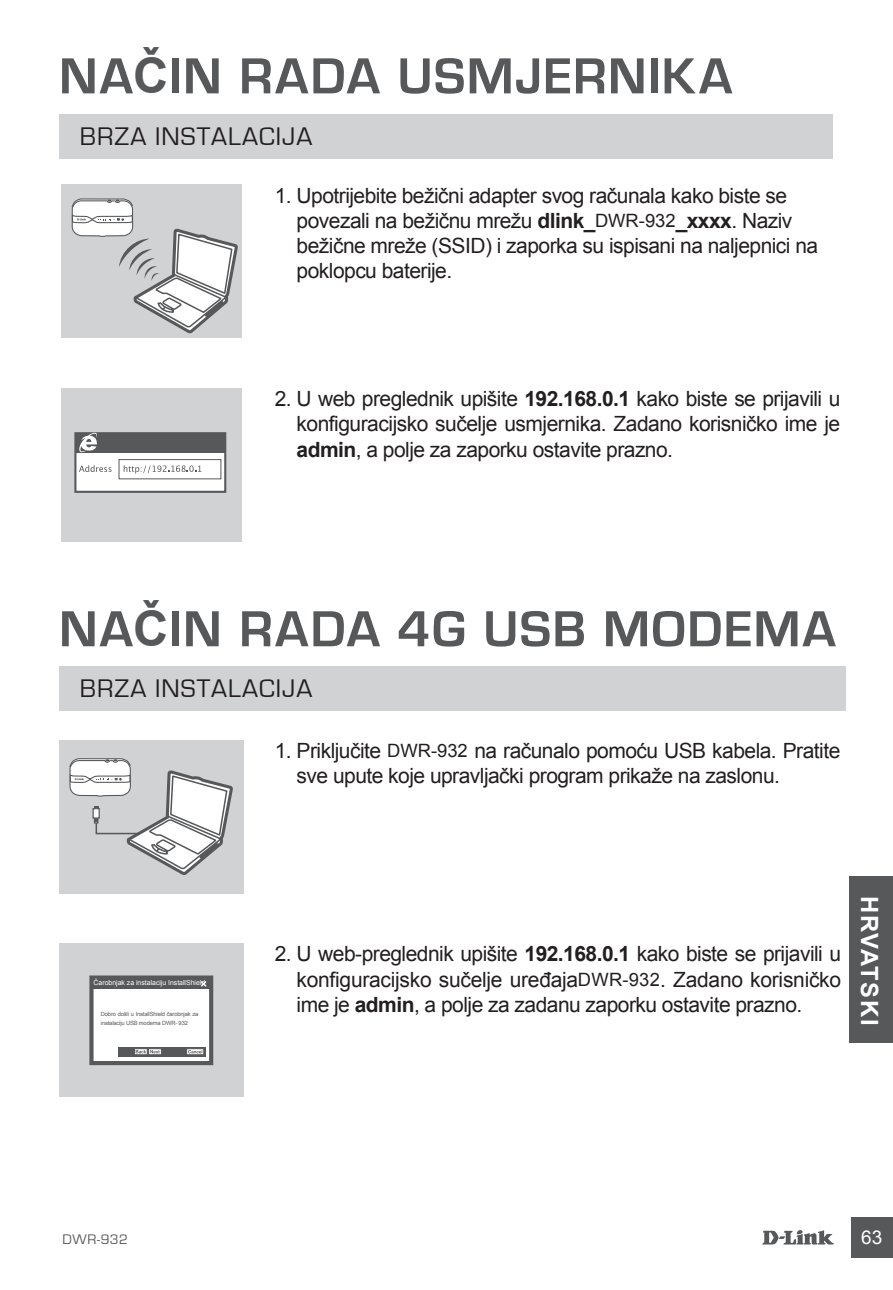
<style>
.page{position:relative;width:893px;height:1290px;background:#fff}
.page>*{position:absolute;margin:0;border:0;box-sizing:border-box;transform-origin:0 0}
.Heading{font:700 52.5px "Eurostile";letter-spacing:.025em;color:#57585a}
.Subheading{font:26.25px "Eurostile";letter-spacing:.04em;color:#231f20}
.t1{font:700 23.8px "Arial";letter-spacing:.06em;color:#fff}
.Installation_Steps{font:21px/25.2px "Arial";letter-spacing:-.025em;color:#231f20}
.t2{font:18.9px "Arial";color:#fff}
.t3{font:14.35px "Eurostile";letter-spacing:.035em;color:#57585a}
.t4{font:7px "Arial";letter-spacing:-.005em;color:#fff}
.t5{font:5.6px/9.1px "Arial";letter-spacing:-.025em;color:#57585a}
.s1{font-family:"Arial";font-size:49px}
.s2{font-weight:700}
.s3{font-size:18.2px}
</style>
<div class="page">
<svg style="left:762px;top:1230px;width:72px;height:14px"></svg>
<div style="left:851px;top:1217px;width:42px;height:41px;background:#57585a"></div>
<div style="left:849px;top:875px;width:44px;height:167px;background:#57585a"></div>
<div style="left:59px;top:115px;width:774px;height:44px;background:#d1d2d4"></div>
<div style="left:59px;top:666px;width:787px;height:45px;background:#d1d2d4"></div>
<div style="left:59px;top:943px;width:184px;height:154px;background:#d1d2d4"></div>
<div style="left:89px;top:975px;width:124px;height:90px;background:#fff;border:4px solid #57585a"></div>
<div style="left:118px;top:1047px;width:87px;height:9px;background:#57585a"></div>
<div style="left:93px;top:979px;width:117px;height:10px;background:#57585a"></div>
<svg style="left:201px;top:981px;width:6px;height:6px"></svg>
<svg style="left:149px;top:1049px;width:12px;height:6px"></svg>
<svg style="left:135px;top:1049px;width:12px;height:6px"></svg>
<svg style="left:136px;top:1050px;width:24px;height:3px"></svg>
<svg style="left:187px;top:1049px;width:17px;height:6px"></svg>
<svg style="left:188px;top:1050px;width:14px;height:3px"></svg>
<div style="left:59px;top:740px;width:184px;height:153px;background:#d1d2d4"></div>
<div style="left:61px;top:185px;width:181px;height:153px;background:#d1d2d4"></div>
<div style="left:61px;top:388px;width:181px;height:153px;background:#d1d2d4"></div>
<div style="left:74px;top:432px;width:152px;height:61px;background:#fff;border:2px solid #57585a"></div>
<div style="left:75px;top:433px;width:150px;height:20px;background:#57585a"></div>
<div style="left:119px;top:459px;width:102px;height:20px;border:1px solid #57585a"></div>
<svg style="left:79px;top:465px;width:33px;height:7px"></svg>
<svg style="left:124px;top:465px;width:77px;height:8px"></svg>
<svg style="left:79px;top:432px;width:19px;height:21px"></svg>
<svg style="left:71px;top:198px;width:167px;height:136px"></svg>
<svg style="left:69px;top:758px;width:165px;height:136px"></svg>
<p class="Heading" style="left:59px;top:47px;width:675px">NA<span class="s1">Č</span>IN RADA USMJERNIKA</p>
<p class="Subheading" style="left:80px;top:122px;width:234px">BRZA INSTALACIJA</p>
<p class="Installation_Steps" style="left:297px;top:183px;width:523px;text-indent:-22px">1. Upotrijebite bežični adapter svog računala kako biste se povezali na bežičnu mrežu <span class="s2">dlink_</span><span class="s3">DWR-932</span><span class="s2">_xxxx</span>. Naziv bežične mreže (SSID) i zaporka su ispisani na naljepnici na poklopcu baterije.</p>
<p class="Installation_Steps" style="left:297px;top:386px;width:545px;text-align:justify;text-indent:-22px">2. U web preglednik upišite <span class="s2">192.168.0.1</span> kako biste se prijavili u konfiguracijsko sučelje usmjernika. Zadano korisničko ime je <span class="s2">admin</span>, a polje za zaporku ostavite prazno.</p>
<p class="Heading" style="left:59px;top:600px;width:778px">NA<span class="s1">Č</span>IN RADA 4G USB MODEMA</p>
<p class="Subheading" style="left:80px;top:674px;width:234px">BRZA INSTALACIJA</p>
<p class="t4" style="left:94px;top:978px;width:113px">Čarobnjak za instalaciju InstallShield</p>
<p class="t5" style="left:101px;top:1009px;width:99px">Dobro došli u InstallShield čarobnjak za instalaciju USB modema DWR- 932</p>
<p class="Installation_Steps" style="left:297px;top:738px;width:545px;text-indent:-22px">1. Priključite <span class="s3">DWR-932</span> na računalo pomoću USB kabela. Pratite sve upute koje upravljački program prikaže na zaslonu.</p>
<p class="Installation_Steps" style="left:297px;top:942px;width:546px;text-align:justify;text-indent:-22px">2. U web-preglednik upišite <span class="s2">192.168.0.1</span> kako biste se prijavili u konfiguracijsko sučelje uređaja<span class="s3">DWR-932</span>. Zadano korisničko ime je <span class="s2">admin</span>, a polje za zadanu zaporku ostavite prazno.</p>
<p class="t1" style="left:885px;top:896px;width:131px;rotate:90deg">HRVATSKI</p>
<p class="t3" style="left:63px;top:1232px;width:67px">DWR-932</p>
<p class="t2" style="left:861px;top:1224px;width:23px">63</p>
</div>
